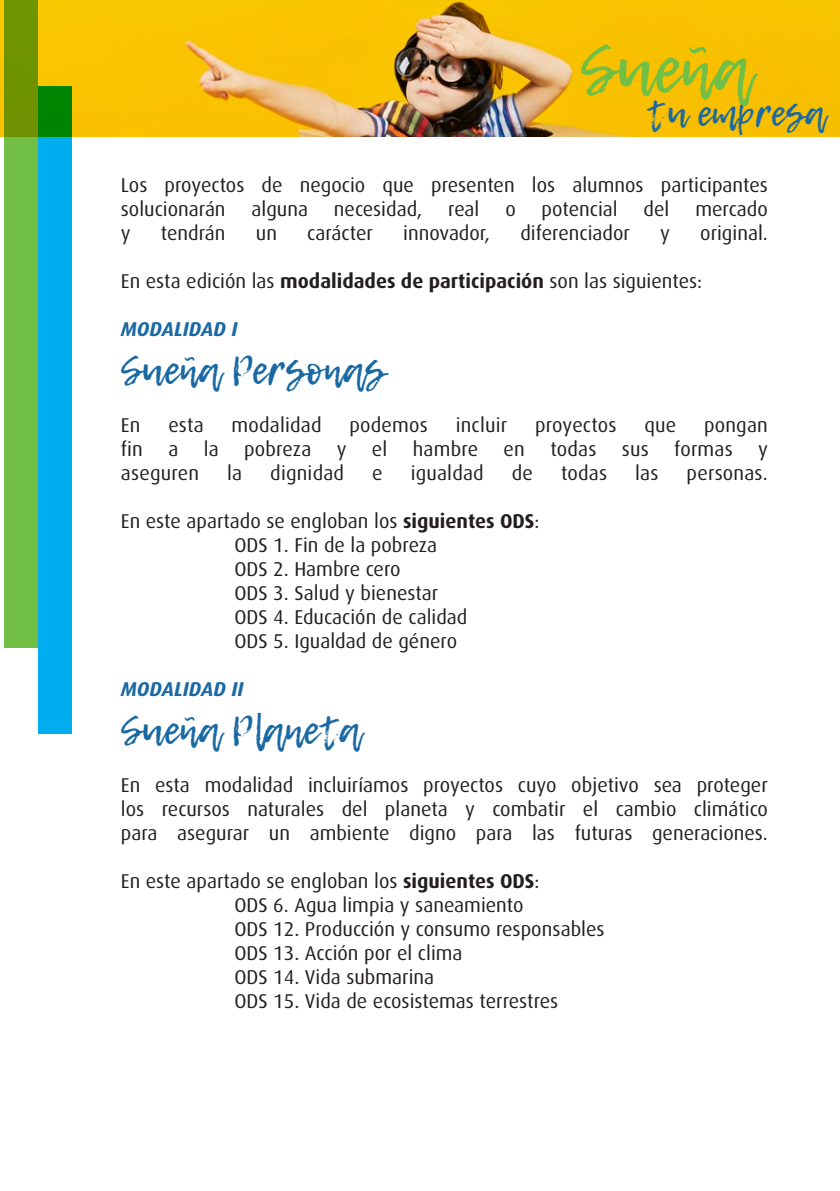
<style>
.page{position:relative;width:840px;height:1191px;background:#fff}
.page>*{position:absolute;margin:0;border:0;box-sizing:border-box;transform-origin:0 0}
.t1{font:68.4px "Lemon Tuesday";color:#71bf44}
.t2{font:40px "Lemon Tuesday";color:#1a69a3}
.t3{font:37px "Lemon Tuesday";color:#1a69a3}
.t4{font:20px/24px "Dax";color:#231f20}
.t5{font:italic 700 20px "Dax";color:#1a69a3}
.s1{font-weight:700}
</style>
<div class="page">
<img style="left:0;top:0;width:839px;height:136px">
<div style="left:38px;top:86px;width:34px;height:647px;background:#00aeef"></div>
<svg style="left:4px;top:0;width:34px;height:648px;background:#70b535"></svg>
<h1 class="t1" style="left:580px;top:29px;width:171px">Sueña</h1>
<h3 class="t3" style="left:646px;top:92px;width:180px">tu empresa</h3>
<p class="t4" style="left:121px;top:173px;width:648px">Los proyectos de negocio que presenten los alumnos participantes solucionarán</p>
<p class="t4" style="left:251px;top:197px;width:58px">alguna</p>
<p class="t4" style="left:334px;top:197px;width:90px">necesidad,</p>
<p class="t4" style="left:448px;top:197px;width:33px">real</p>
<p class="t4" style="left:505px;top:197px;width:12px">o</p>
<p class="t4" style="left:541px;top:197px;width:78px">potencial</p>
<p class="t4" style="left:643px;top:197px;width:27px">del</p>
<p class="t4" style="left:695px;top:197px;width:74px">mercado</p>
<p class="t4" style="left:121px;top:221px;width:11px">y</p>
<p class="t4" style="left:161px;top:221px;width:66px">tendrán</p>
<p class="t4" style="left:256px;top:221px;width:23px">un</p>
<p class="t4" style="left:307px;top:221px;width:67px">carácter</p>
<p class="t4" style="left:403px;top:221px;width:88px">innovador,</p>
<p class="t4" style="left:520px;top:221px;width:111px">diferenciador</p>
<p class="t4" style="left:659px;top:221px;width:11px">y</p>
<p class="t4" style="left:699px;top:221px;width:69px">original.</p>
<p class="t4" style="left:121px;top:269px;width:582px">En esta edición las <span class="s1">modalidades de participación</span> son las siguientes:</p>
<p class="t5" style="left:121px;top:317px;width:118px">MODALIDAD I</p>
<h2 class="t2" style="left:121px;top:346px;width:266px">Sueña Personas</h2>
<p class="t4" style="left:121px;top:413px;width:21px">En</p>
<p class="t4" style="left:168px;top:413px;width:37px">esta</p>
<p class="t4" style="left:231px;top:413px;width:92px">modalidad</p>
<p class="t4" style="left:349px;top:413px;width:80px">podemos</p>
<p class="t4" style="left:455px;top:413px;width:53px">incluir</p>
<p class="t4" style="left:534px;top:413px;width:83px">proyectos</p>
<p class="t4" style="left:644px;top:413px;width:33px">que</p>
<p class="t4" style="left:703px;top:413px;width:65px">pongan</p>
<p class="t4" style="left:121px;top:437px;width:24px">fin</p>
<p class="t4" style="left:168px;top:437px;width:11px">a</p>
<p class="t4" style="left:203px;top:437px;width:17px">la</p>
<p class="t4" style="left:244px;top:437px;width:69px">pobreza</p>
<p class="t4" style="left:336px;top:437px;width:11px">y</p>
<p class="t4" style="left:371px;top:437px;width:17px">el</p>
<p class="t4" style="left:412px;top:437px;width:67px">hambre</p>
<p class="t4" style="left:503px;top:437px;width:23px">en</p>
<p class="t4" style="left:550px;top:437px;width:48px">todas</p>
<p class="t4" style="left:621px;top:437px;width:29px">sus</p>
<p class="t4" style="left:673px;top:437px;width:60px">formas</p>
<p class="t4" style="left:757px;top:437px;width:11px">y</p>
<p class="t4" style="left:121px;top:461px;width:80px">aseguren</p>
<p class="t4" style="left:227px;top:461px;width:17px">la</p>
<p class="t4" style="left:270px;top:461px;width:75px">dignidad</p>
<p class="t4" style="left:372px;top:461px;width:12px">e</p>
<p class="t4" style="left:410px;top:461px;width:75px">igualdad</p>
<p class="t4" style="left:511px;top:461px;width:23px">de</p>
<p class="t4" style="left:560px;top:461px;width:48px">todas</p>
<p class="t4" style="left:635px;top:461px;width:25px">las</p>
<p class="t4" style="left:686px;top:461px;width:83px">personas.</p>
<p class="t4" style="left:234px;top:509px;width:306px;text-indent:-113px">En este apartado se engloban los <span class="s1">siguientes ODS</span>:<br>ODS 1. Fin de la pobreza<br>ODS 2. Hambre cero<br>ODS 3. Salud y bienestar<br>ODS 4. Educación de calidad<br>ODS 5. Igualdad de género</p>
<p class="t5" style="left:121px;top:677px;width:124px">MODALIDAD II</p>
<h2 class="t2" style="left:121px;top:706px;width:241px">Sueña Planeta</h2>
<p class="t4" style="left:121px;top:773px;width:648px;text-align:justify">En esta modalidad incluiríamos proyectos cuyo objetivo sea proteger los recursos naturales del planeta y combatir el cambio climático para asegurar un ambiente digno para las futuras generaciones.</p>
<p class="t4" style="left:234px;top:869px;width:371px;text-indent:-113px">En este apartado se engloban los <span class="s1">siguientes ODS</span>:<br>ODS 6. Agua limpia y saneamiento<br>ODS 12. Producción y consumo responsables ODS 13. Acción por el clima<br>ODS 14. Vida submarina<br>ODS 15. Vida de ecosistemas terrestres</p>
</div>
